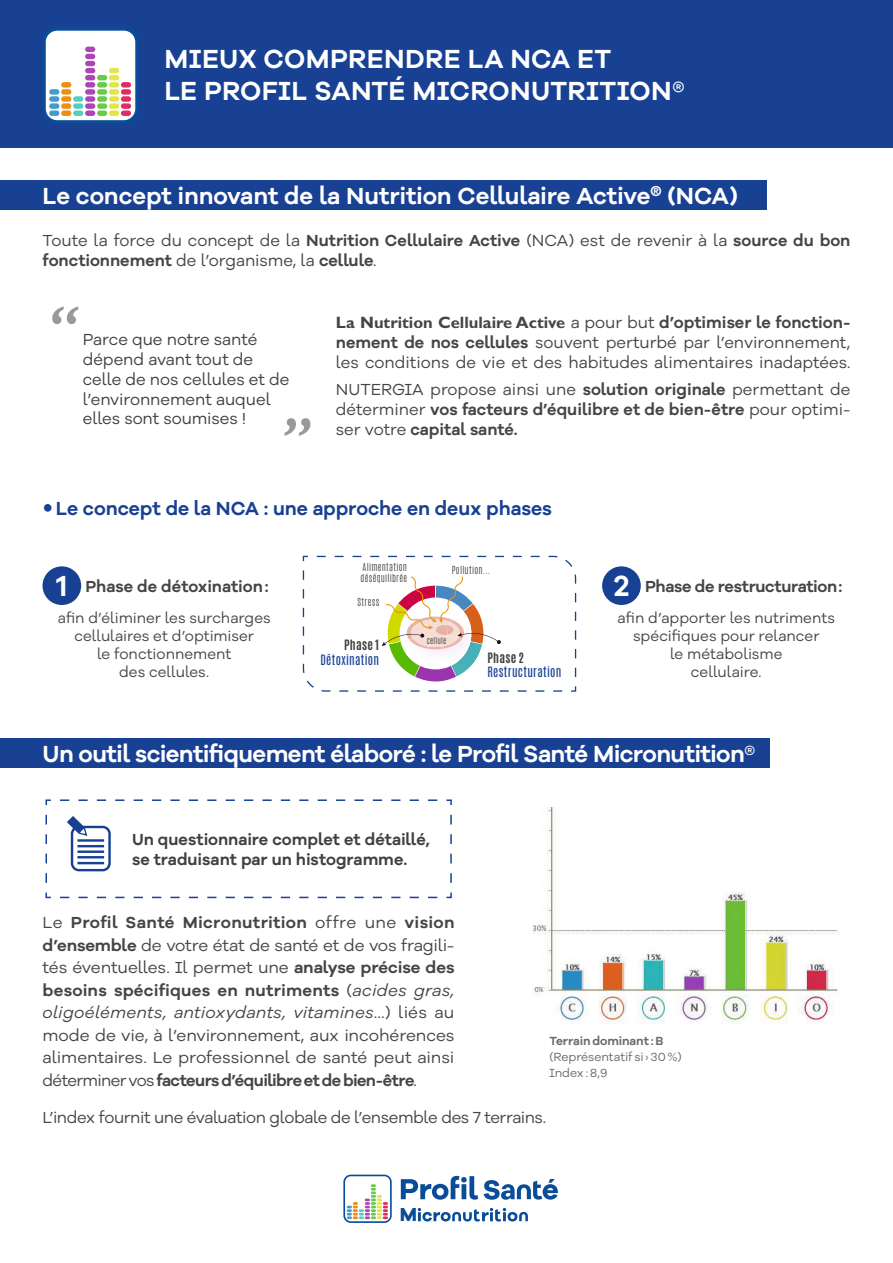
<style>
.page{position:relative;width:893px;height:1263px;background:#fff}
.page>*{position:absolute;margin:0;border:0;box-sizing:border-box;transform-origin:0 0}
.t1{font:italic 73.35px "Gill Sans Std";color:#999}
.t2{font:600 27px/32.4px "Galano Grotesque Alt";letter-spacing:.01em;color:#fff}
.t3{font:600 24px "Galano Grotesque Alt";letter-spacing:-.025em;color:#fff}
.t4{font:600 24px "Galano Grotesque Alt";letter-spacing:-.005em;color:#fff}
.t5{font:600 19.5px "Galano Grotesque Alt";letter-spacing:-.005em;color:#184193}
.t6{font:700 19.5px "Galano Grotesque Alt";color:#094c97}
.t7{font:16.5px/22.5px "Galano Grotesque Alt";letter-spacing:-.005em;color:#454547}
.t8{font:600 16.5px/19.8px "Galano Grotesque Alt";letter-spacing:-.005em;color:#454547;text-align:justify}
.t9{font:16.5px/19.8px "Galano Grotesque Alt";letter-spacing:-.005em;color:#40403f}
.t10{font:600 16.5px/19.8px "Galano Grotesque Alt";color:#40403f}
.t11{font:16.5px "Galano Grotesque Alt";letter-spacing:-.025em;color:#454547}
.t12{font:700 16.5px "Gill Sans Std";color:#454547}
.t13{font:15px/18px "Galano Grotesque Alt";color:#454547;text-align:center}
.t14{font:12.15px/15.8px "Galano Grotesque Alt";letter-spacing:-.005em;color:#6a6a6a}
.t15{font:600 12.15px "Galano Grotesque Alt";letter-spacing:-.005em;color:#6a6a6a}
.t16{font:12px "Antonio";letter-spacing:.03em;color:#184193}
.t17{font:700 12px "Antonio";letter-spacing:.025em;color:#40403f}
.t18{font:300 9.3px/11.1px "Antonio";letter-spacing:.03em;color:#454547}
.t19{font:300 7.95px "Antonio";letter-spacing:.025em;color:#40403f}
.s1{font-weight:600}
.s2{font-family:"Galano Grotesque Alt";font-weight:400}
.s3{font-family:"Galano Grotesque Alt";font-weight:600}
.s4{font-weight:400}
.s5{font-size:30px;color:#fff}
.s6{font-style:italic}
</style>
<div class="page">
<div style="left:43px;top:566px;width:38px;height:39px;background:#184193;border-radius:50%"></div>
<div style="left:602px;top:566px;width:39px;height:39px;background:#184193;border-radius:50%"></div>
<svg style="left:302px;top:555px;width:275px;height:137px"></svg>
<div style="left:0;top:180px;width:766px;height:30px;background:#184193"></div>
<div style="left:0;top:738px;width:770px;height:29px;background:#184193"></div>
<svg style="left:45px;top:799px;width:407px;height:100px"></svg>
<hr style="left:77px;top:839px;width:27px;height:3px;background:#184193">
<hr style="left:77px;top:845px;width:27px;height:2px;background:#184193">
<hr style="left:77px;top:850px;width:27px;height:3px;background:#184193">
<hr style="left:77px;top:856px;width:27px;height:2px;background:#184193">
<hr style="left:77px;top:862px;width:27px;height:2px;background:#184193">
<img style="left:533px;top:808px;width:306px;height:216px">
<div style="left:0;top:0;width:893px;height:147px;background:#184193"></div>
<div style="left:44px;top:29px;width:93px;height:93px;background:#fff;border-radius:13px"></div>
<div style="left:43px;top:27px;width:96px;height:96px;border:3px solid #094c97;border-radius:13px"></div>
<div style="left:49px;top:110px;width:10px;height:6px;background:#469ace;border-radius:3px"></div>
<div style="left:49px;top:103px;width:10px;height:6px;background:#469ace;border-radius:3px"></div>
<div style="left:49px;top:96px;width:10px;height:6px;background:#469ace;border-radius:3px"></div>
<div style="left:49px;top:89px;width:10px;height:6px;background:#469ace;border-radius:3px"></div>
<div style="left:61px;top:110px;width:10px;height:6px;background:#ed8f13;border-radius:3px"></div>
<div style="left:61px;top:103px;width:10px;height:6px;background:#ed8f13;border-radius:3px"></div>
<div style="left:61px;top:96px;width:10px;height:6px;background:#ed8f13;border-radius:3px"></div>
<div style="left:61px;top:89px;width:10px;height:6px;background:#ed8f13;border-radius:3px"></div>
<div style="left:61px;top:82px;width:10px;height:6px;background:#ed8f13;border-radius:3px"></div>
<div style="left:73px;top:110px;width:10px;height:6px;background:#51cfc1;border-radius:3px"></div>
<div style="left:73px;top:103px;width:10px;height:6px;background:#51cfc1;border-radius:3px"></div>
<div style="left:73px;top:96px;width:10px;height:6px;background:#51cfc1;border-radius:3px"></div>
<div style="left:85px;top:110px;width:10px;height:6px;background:#ac45b8;border-radius:3px"></div>
<div style="left:85px;top:103px;width:10px;height:6px;background:#ac45b8;border-radius:3px"></div>
<div style="left:85px;top:96px;width:10px;height:6px;background:#ac45b8;border-radius:3px"></div>
<div style="left:85px;top:89px;width:10px;height:6px;background:#ac45b8;border-radius:3px"></div>
<div style="left:85px;top:82px;width:10px;height:6px;background:#ac45b8;border-radius:3px"></div>
<div style="left:85px;top:75px;width:10px;height:5px;background:#ac45b8;border-radius:3px"></div>
<div style="left:85px;top:68px;width:10px;height:5px;background:#ac45b8;border-radius:3px"></div>
<div style="left:85px;top:61px;width:10px;height:5px;background:#ac45b8;border-radius:3px"></div>
<div style="left:85px;top:54px;width:10px;height:5px;background:#ac45b8;border-radius:3px"></div>
<div style="left:85px;top:47px;width:10px;height:5px;background:#ac45b8;border-radius:3px"></div>
<div style="left:97px;top:110px;width:10px;height:6px;background:#69cb48;border-radius:3px"></div>
<div style="left:97px;top:103px;width:10px;height:6px;background:#69cb48;border-radius:3px"></div>
<div style="left:97px;top:96px;width:10px;height:6px;background:#69cb48;border-radius:3px"></div>
<div style="left:97px;top:89px;width:10px;height:6px;background:#69cb48;border-radius:3px"></div>
<div style="left:97px;top:82px;width:10px;height:6px;background:#69cb48;border-radius:3px"></div>
<div style="left:97px;top:75px;width:10px;height:5px;background:#69cb48;border-radius:3px"></div>
<div style="left:109px;top:110px;width:10px;height:6px;background:#e3e64a;border-radius:3px"></div>
<div style="left:109px;top:103px;width:10px;height:6px;background:#e3e64a;border-radius:3px"></div>
<div style="left:109px;top:96px;width:10px;height:6px;background:#e3e64a;border-radius:3px"></div>
<div style="left:109px;top:89px;width:10px;height:6px;background:#e3e64a;border-radius:3px"></div>
<div style="left:109px;top:82px;width:10px;height:6px;background:#e3e64a;border-radius:3px"></div>
<div style="left:109px;top:75px;width:10px;height:5px;background:#e3e64a;border-radius:3px"></div>
<div style="left:109px;top:68px;width:10px;height:5px;background:#e3e64a;border-radius:3px"></div>
<div style="left:121px;top:110px;width:10px;height:6px;background:#df2d63;border-radius:3px"></div>
<div style="left:121px;top:103px;width:10px;height:6px;background:#df2d63;border-radius:3px"></div>
<div style="left:121px;top:96px;width:10px;height:6px;background:#df2d63;border-radius:3px"></div>
<div style="left:121px;top:89px;width:10px;height:6px;background:#df2d63;border-radius:3px"></div>
<div style="left:121px;top:82px;width:10px;height:6px;background:#df2d63;border-radius:3px"></div>
<svg style="left:418px;top:1208px;width:110px;height:13px"></svg>
<svg style="left:484px;top:1179px;width:74px;height:21px"></svg>
<svg style="left:401px;top:1176px;width:77px;height:24px"></svg>
<div style="left:343px;top:1174px;width:49px;height:49px;border:2px solid #094c97;border-radius:7px"></div>
<svg style="left:347px;top:1184px;width:41px;height:35px"></svg>
<h2 class="t2" style="left:164px;top:42px;width:522px">MIEUX COMPRENDRE LA NCA ET<br>LE PROFIL SANTÉ MICRONUTRITION®</h2>
<h3 class="t4" style="left:43px;top:181px;width:697px">Le concept innovant de la Nutrition Cellulaire Active<sup>®</sup> (NCA)</h3>
<p class="t7" style="left:43px;top:230px;width:809px;line-height:19.8px">Toute la force du concept de la <span class="s1">Nutrition Cellulaire Active</span> (NCA) est de revenir à la <span class="s1">source du bon fonctionnement</span> de l’organisme, la <span class="s1">cellule</span>.</p>
<h1 class="t1" style="left:47px;top:290px;width:31px">‘‘</h1>
<p class="t9" style="left:83px;top:329px;width:208px">Parce que notre santé dépend avant tout de celle de nos cellules et de l’environnement auquel elles sont soumises !</p>
<h1 class="t1" style="left:280px;top:402px;width:30px">’’</h1>
<p class="t12" style="left:336px;top:313px;width:516px">La Nutrition Cellulaire Active <span class="s2">a pour but</span> <span class="s3">d’optimiser le fonction-</span></p>
<p class="t7" style="left:336px;top:332px;width:516px;line-height:19.8px"><span class="s1">nement de nos cellules</span> souvent perturbé par l’environnement, les conditions de vie et des habitudes alimentaires inadaptées.</p>
<p class="t8" style="left:336px;top:379px;width:516px"><span class="s4">NUTERGIA propose ainsi une</span> solution originale <span class="s4">permettant de déterminer</span> vos facteurs d’équilibre et de bien-être <span class="s4">pour optimi&shy;ser votre</span> capital santé.</p>
<p class="t5" style="left:56px;top:495px;width:498px">Le concept de la NCA : une approche en deux phases</p>
<p class="t8" style="left:56px;top:576px;width:214px"><span class="s5">1</span> Phase de détoxination :</p>
<p class="t13" style="left:58px;top:608px;width:214px">afin d’éliminer les surcharges cellulaires et d’optimiser<br>le fonctionnement<br>des cellules.</p>
<p class="t18" style="left:361px;top:562px;width:48px">Alimentation déséquilibrée</p>
<p class="t18" style="left:357px;top:597px;width:23px">Stress</p>
<p class="t17" style="left:344px;top:636px;width:37px">Phase 1</p>
<p class="t16" style="left:320px;top:651px;width:60px">Détoxination</p>
<p class="t18" style="left:452px;top:564px;width:40px">Pollution...</p>
<p class="t19" style="left:427px;top:635px;width:21px">cellule</p>
<p class="t17" style="left:487px;top:649px;width:38px">Phase 2</p>
<p class="t16" style="left:487px;top:663px;width:75px">Restructuration</p>
<p class="t8" style="left:614px;top:576px;width:230px"><span class="s5">2</span> Phase de restructuration :</p>
<p class="t13" style="left:618px;top:608px;width:219px">afin d’apporter les nutriments spécifiques pour relancer<br>le métabolisme<br>cellulaire.</p>
<h3 class="t3" style="left:43px;top:738px;width:715px">Un outil scientifiquement élaboré : le Profil Santé Micronutition®</h3>
<p class="t10" style="left:132px;top:829px;width:299px">Un questionnaire complet et détaillé, se traduisant par un histogramme.</p>
<p class="t7" style="left:43px;top:911px;width:414px;text-align:justify">Le <span class="s1">Profil Santé Micronutrition</span> offre une <span class="s1">vision d’ensemble</span> de votre état de santé et de vos fragili&shy;tés éventuelles. Il permet une <span class="s1">analyse précise des besoins spécifiques en nutriments</span> (<span class="s6">acides gras, oligoéléments, antioxydants, vitamines</span>…) liés au mode de vie, à l’environnement, aux incohérences alimentaires. Le professionnel de santé peut ainsi déterminer vos <span class="s1">facteurs d’équilibre et de bien-être</span>.</p>
<p class="t11" style="left:43px;top:1107px;width:505px">L’index fournit une évaluation globale de l’ensemble des 7 terrains.</p>
<p class="t15" style="left:549px;top:1033px;width:116px">Terrain dominant : B</p>
<p class="t14" style="left:549px;top:1049px;width:134px">(Représentatif si › 30 %)<br>Index : 8,9</p>
<p class="t6" style="left:400px;top:1202px;width:19px">M</p>
</div>
